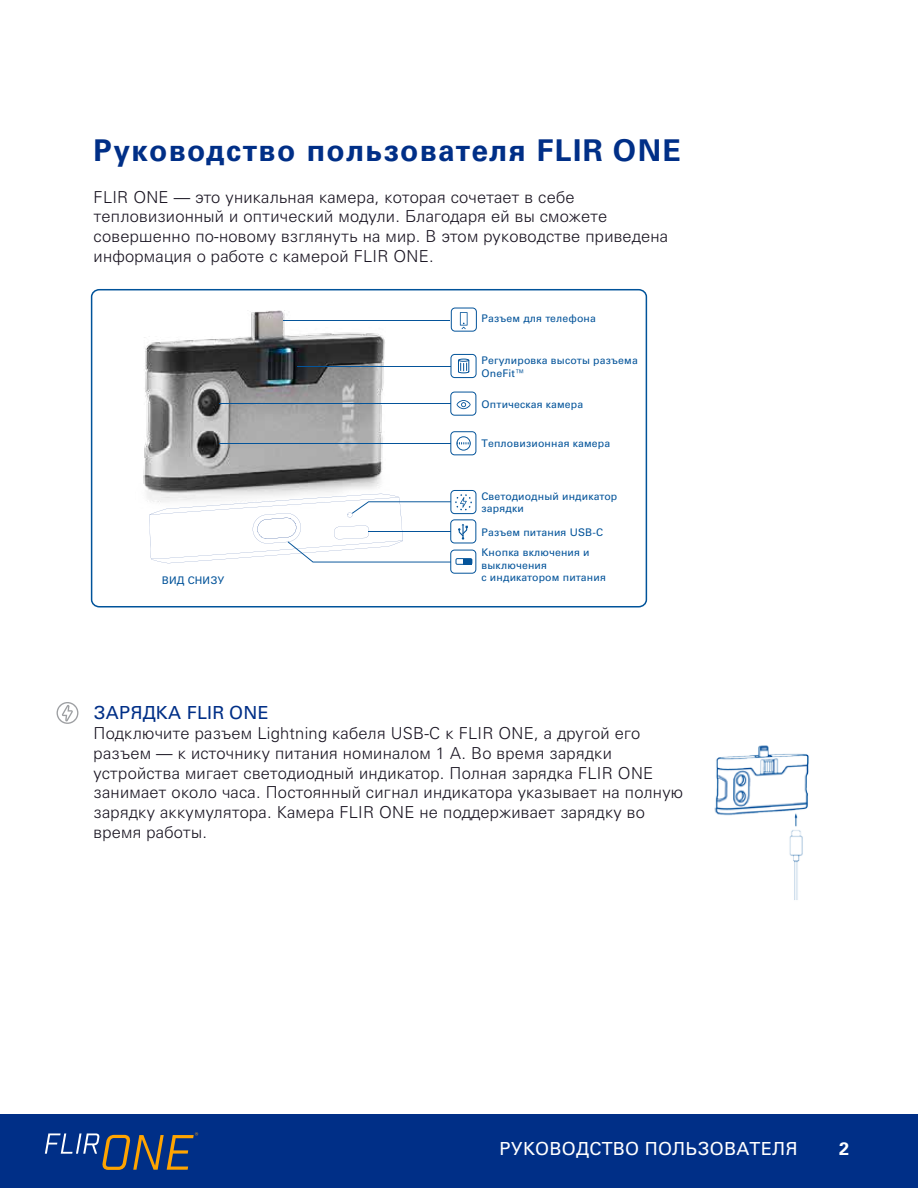
<style>
.page{position:relative;width:918px;height:1188px;background:#fff}
.page>*{position:absolute;margin:0;border:0;box-sizing:border-box;transform-origin:0 0}
.t1{font:700 30px "Univers LTCYR 65";letter-spacing:.05em;color:#002f87}
.t2{font:18px "Univers LTCYR 55 Roman";letter-spacing:.015em;color:#fff}
.t3{font:18px "Univers LTCYR 55 Roman";letter-spacing:.015em;color:#002f87}
.t4{font:700 18px "Univers LTCYR 65";color:#fff}
.t5{font:300 16.5px/19.8px "Univers LTCYR 45";letter-spacing:.015em;color:#191421}
.t6{font:10.5px/12.6px "Univers LTCYR 55 Roman";letter-spacing:.015em;color:#04549a}
</style>
<div class="page">
<div style="left:0;top:1114px;width:918px;height:74px;background:#002f87"></div>
<svg style="left:45px;top:1132px;width:153px;height:38px"></svg>
<svg style="left:57px;top:702px;width:21px;height:22px"></svg>
<img style="left:714px;top:745px;width:95px;height:155px">
<div style="left:91px;top:289px;width:556px;height:319px;border:2px solid #00539a;border-radius:7px"></div>
<img style="left:143px;top:310px;width:242px;height:189px">
<svg style="left:456px;top:436px;width:15px;height:15px"></svg>
<div style="left:450px;top:431px;width:26px;height:24px;border:1px solid #04549a;border-radius:4px"></div>
<svg style="left:450px;top:307px;width:27px;height:109px"></svg>
<svg style="left:149px;top:490px;width:328px;height:84px"></svg>
<hr style="left:219px;top:443px;width:231px;height:1px;background:#04549a">
<hr style="left:219px;top:403px;width:231px;height:1px;background:#04549a">
<hr style="left:297px;top:366px;width:154px;height:1px;background:#04549a">
<hr style="left:284px;top:320px;width:166px;height:1px;background:#04549a">
<h1 class="t1" style="left:94px;top:130px;width:589px">Руководство пользователя FLIR ONE</h1>
<p class="t5" style="left:94px;top:186px;width:576px">FLIR ONE — это уникальная камера, которая сочетает в себе тепловизионный и оптический модули. Благодаря ей вы сможете совершенно по-новому взглянуть на мир. В этом руководстве приведена информация о работе с камерой FLIR ONE.</p>
<p class="t6" style="left:482px;top:312px;width:116px">Разъем для телефона</p>
<p class="t6" style="left:482px;top:354px;width:158px">Регулировка высоты разъема<br>OneFit™</p>
<p class="t6" style="left:482px;top:398px;width:103px">Оптическая камера</p>
<p class="t6" style="left:482px;top:437px;width:130px">Тепловизионная камера</p>
<p class="t6" style="left:482px;top:489px;width:137px">Светодиодный индикатор зарядки</p>
<p class="t6" style="left:482px;top:522px;width:123px;line-height:20px">Разъем питания USB-C<br>Кнопка включения и</p>
<p class="t6" style="left:482px;top:558px;width:67px">выключения</p>
<p class="t6" style="left:162px;top:574px;width:64px">ВИД СНИЗУ</p>
<p class="t6" style="left:482px;top:571px;width:126px">с индикатором питания</p>
<p class="t3" style="left:94px;top:700px;width:177px">ЗАРЯДКА FLIR ONE</p>
<p class="t5" style="left:94px;top:723px;width:591px">Подключите разъем Lightning кабеля USB-C к FLIR ONE, а другой его разъем — к источнику питания номиналом 1 А. Во время зарядки устройства мигает светодиодный индикатор. Полная зарядка FLIR ONE занимает около часа. Постоянный сигнал индикатора указывает на полную зарядку аккумулятора. Камера FLIR ONE не поддерживает зарядку во время работы.</p>
<p class="t2" style="left:500px;top:1136px;width:299px">РУКОВОДСТВО ПОЛЬЗОВАТЕЛЯ</p>
<p class="t4" style="left:839px;top:1136px;width:12px">2</p>
</div>
